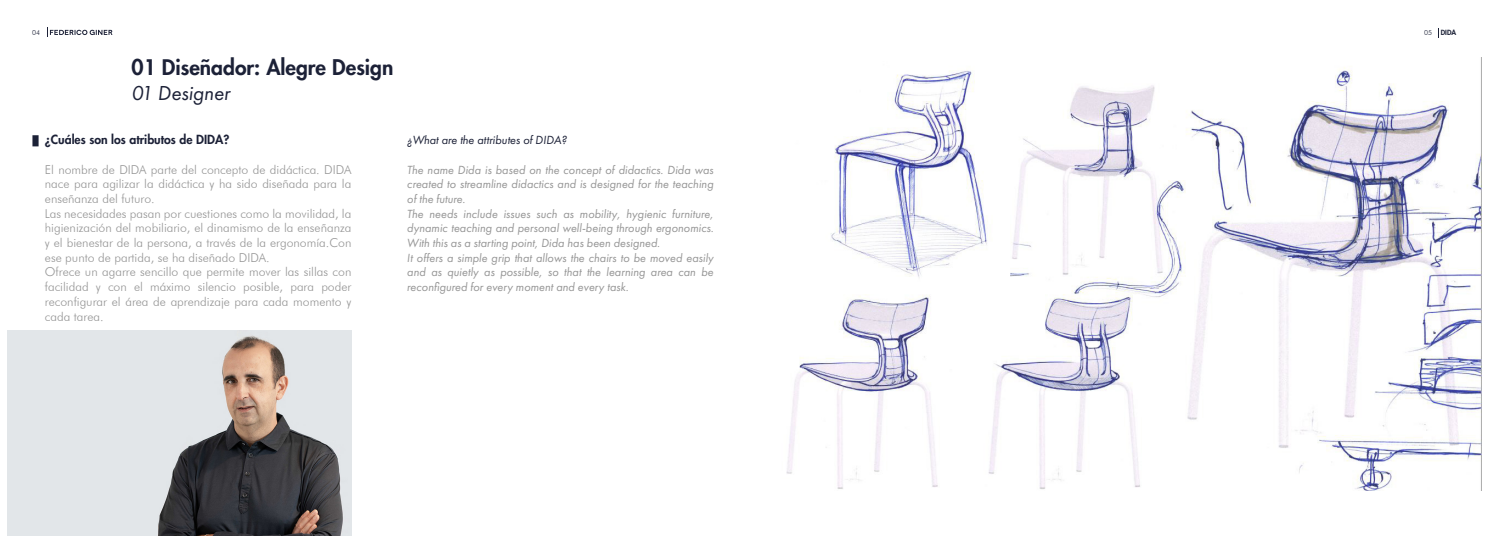
<style>
.page{position:relative;width:1489px;height:536px;background:#fff}
.page>*{position:absolute;margin:0;border:0;box-sizing:border-box;transform-origin:0 0}
.t1{font:800 21px "Futura";color:#1c2137}
.t2{font:italic 21px "Futura PT";color:#1c2137}
.t3{font:300 12.25px/14.7px "Futura BT";color:#969696;text-align:justify}
.t4{font:italic 12.25px/14.7px "Futura PT";color:#969696;text-align:justify}
.t5{font:800 12.25px "Futura Std";color:#1c2137}
.t6{font:italic 12.25px "Futura PT";color:#1c2137}
.t7{font:800 7px "Futura";color:#1c2137}
.t8{font:300 7px "Futura BT";color:#1c2137}
.s1{font-family:"Futura BT";font-weight:300}
.s2{font-family:"Futura Std"}
</style>
<div class="page">
<svg style="left:47px;top:28px;width:65px;height:9px"></svg>
<div style="left:32px;top:135px;width:7px;height:11px;background:#1c2137"></div>
<img style="left:7px;top:330px;width:344px;height:206px">
<img style="left:786px;top:67px;width:695px;height:423px">
<p class="t8" style="left:32px;top:28px;width:10px">04</p>
<p class="t7" style="left:1423px;top:28px;width:34px"><span class="s1">05</span> DIDA</p>
<p class="t1" style="left:131px;top:54px;width:263px">01 Diseñador: <span class="s2">Alegre Design</span></p>
<p class="t2" style="left:131px;top:81px;width:100px">01 Designer</p>
<p class="t5" style="left:45px;top:132px;width:186px">¿Cuáles son los atributos de DIDA?</p>
<p class="t3" style="left:45px;top:162px;width:308px">El nombre de DIDA parte del concepto de didáctica. DIDA nace para agilizar la didáctica y ha sido diseñada para la enseñanza del futuro.</p>
<p class="t3" style="left:45px;top:206px;width:308px">Las necesidades pasan por cuestiones como la movilidad, la higienización del mobiliario, el dinamismo de la enseñanza y el bienestar de la persona, a través de la ergonomía.Con ese punto de partida, se ha diseñado DIDA.</p>
<p class="t3" style="left:45px;top:265px;width:308px">Ofrece un agarre sencillo que permite mover las sillas con facilidad y con el máximo silencio posible, para poder reconfigurar el área de aprendizaje para cada momento y cada tarea.</p>
<p class="t6" style="left:407px;top:133px;width:161px">¿What are the attributes of DIDA?</p>
<p class="t4" style="left:407px;top:162px;width:308px">The name Dida is based on the concept of didactics. Dida was created to streamline didactics and is designed for the teaching of the future.</p>
<p class="t4" style="left:407px;top:206px;width:308px">The needs include issues such as mobility, hygienic furniture, dynamic teaching and personal well-being through ergonomics.<br>With this as a starting point, Dida has been designed.</p>
<p class="t4" style="left:407px;top:250px;width:308px">It offers a simple grip that allows the chairs to be moved easily and as quietly as possible, so that the learning area can be reconfigured for every moment and every task.</p>
</div>
